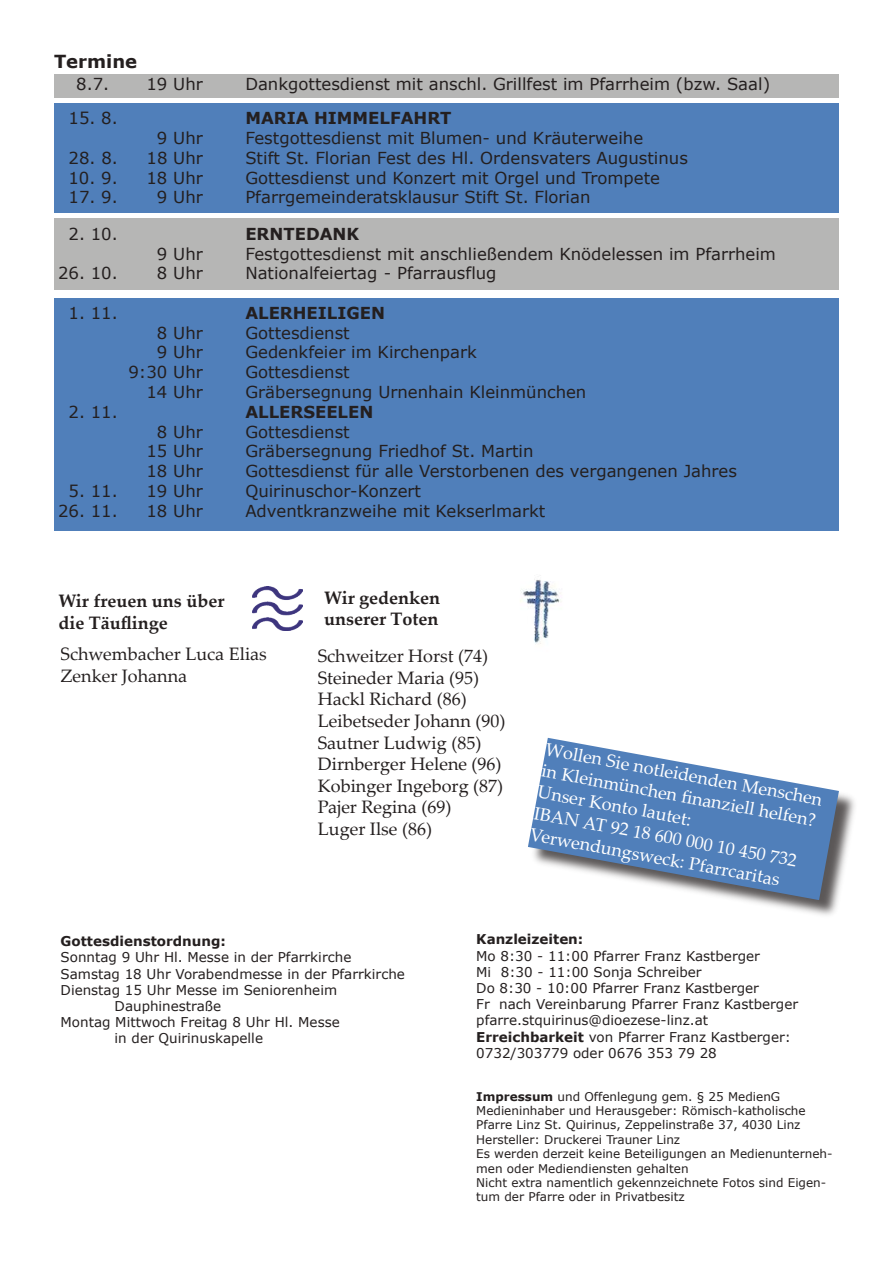
<style>
.page{position:relative;width:893px;height:1263px;background:#fff}
.page>*{position:absolute;margin:0;border:0;box-sizing:border-box;transform-origin:0 0}
.t1{font:18px/21.6px "Palatino Linotype";color:#241f1f}
.t2{font:18px/21.6px "Palatino Linotype";color:#fff}
.t3{font:700 18px/21.6px "Palatino Linotype";color:#241f1f}
.t4{font:700 18px "Verdana";color:#241f1f}
.t5{font:16.5px "Verdana";color:#241f1f}
.t6{font:700 16.5px "Verdana";color:#241f1f}
.t7{font:13.5px/16.2px "Verdana";color:#241f1f}
.t8{font:700 13.5px "Verdana";color:#241f1f}
.t9{font:12px/14.4px "Verdana";color:#241f1f}
.s1{font-weight:700}
</style>
<div class="page">
<div style="left:54px;top:219px;width:785px;height:71px;background:#b6b6b5"></div>
<div style="left:54px;top:74px;width:785px;height:24px;background:#b6b6b5"></div>
<div style="left:54px;top:103px;width:785px;height:110px;background:#507fba"></div>
<div style="left:54px;top:298px;width:785px;height:232px;background:#507fba"></div>
<img style="left:520px;top:579px;width:41px;height:65px">
<img style="left:252px;top:587px;width:50px;height:43px">
<div style="left:529px;top:739px;width:329px;height:181px;background:#241f1f;opacity:.75"></div>
<svg style="left:528px;top:738px;width:311px;height:162px;fill:#507fba"></svg>
<p class="t4" style="left:54px;top:48px;width:85px">Termine</p>
<p class="t5" style="left:76px;top:73px;width:34px">8.7.</p>
<p class="t5" style="left:146px;top:73px;width:58px">19 Uhr</p>
<p class="t5" style="left:245px;top:73px;width:526px">Dankgottesdienst mit anschl. Grillfest im Pfarrheim (bzw. Saal)</p>
<p class="t5" style="left:69px;top:107px;width:51px">15. 8.</p>
<p class="t6" style="left:245px;top:107px;width:208px">MARIA HIMMELFAHRT</p>
<p class="t5" style="left:157px;top:127px;width:47px">9 Uhr</p>
<p class="t5" style="left:245px;top:127px;width:399px">Festgottesdienst mit Blumen- und Kräuterweihe</p>
<p class="t5" style="left:69px;top:146px;width:51px">28. 8.</p>
<p class="t5" style="left:147px;top:146px;width:58px">18 Uhr</p>
<p class="t5" style="left:245px;top:146px;width:444px">Stift St. Florian Fest des Hl. Ordensvaters Augustinus</p>
<p class="t5" style="left:68px;top:166px;width:51px">10. 9.</p>
<p class="t5" style="left:146px;top:166px;width:58px">18 Uhr</p>
<p class="t5" style="left:245px;top:166px;width:416px">Gottesdienst und Konzert mit Orgel und Trompete</p>
<p class="t5" style="left:69px;top:186px;width:51px">17. 9.</p>
<p class="t5" style="left:157px;top:186px;width:47px">9 Uhr</p>
<p class="t5" style="left:245px;top:186px;width:347px">Pfarrgemeinderatsklausur Stift St. Florian</p>
<p class="t5" style="left:69px;top:222px;width:51px">2. 10.</p>
<p class="t6" style="left:245px;top:222px;width:115px">ERNTEDANK</p>
<p class="t5" style="left:157px;top:242px;width:47px">9 Uhr</p>
<p class="t5" style="left:245px;top:242px;width:532px">Festgottesdienst mit anschließendem Knödelessen im Pfarrheim</p>
<p class="t5" style="left:58px;top:262px;width:61px">26. 10.</p>
<p class="t5" style="left:157px;top:262px;width:47px">8 Uhr</p>
<p class="t5" style="left:245px;top:262px;width:253px">Nationalfeiertag - Pfarrausflug</p>
<p class="t5" style="left:69px;top:301px;width:51px">1. 11.</p>
<p class="t6" style="left:245px;top:301px;width:141px">ALERHEILIGEN</p>
<p class="t5" style="left:157px;top:321px;width:47px">8 Uhr</p>
<p class="t5" style="left:245px;top:321px;width:106px">Gottesdienst</p>
<p class="t5" style="left:157px;top:341px;width:47px">9 Uhr</p>
<p class="t5" style="left:245px;top:341px;width:233px">Gedenkfeier im Kirchenpark</p>
<p class="t5" style="left:128px;top:361px;width:76px">9:30 Uhr</p>
<p class="t5" style="left:245px;top:361px;width:106px">Gottesdienst</p>
<p class="t5" style="left:146px;top:381px;width:58px">14 Uhr</p>
<p class="t5" style="left:245px;top:381px;width:343px">Gräbersegnung Urnenhain Kleinmünchen</p>
<p class="t5" style="left:69px;top:400px;width:51px">2. 11.</p>
<p class="t6" style="left:245px;top:400px;width:130px">ALLERSEELEN</p>
<p class="t5" style="left:157px;top:420px;width:47px">8 Uhr</p>
<p class="t5" style="left:245px;top:420px;width:106px">Gottesdienst</p>
<p class="t5" style="left:146px;top:440px;width:58px">15 Uhr</p>
<p class="t5" style="left:245px;top:440px;width:290px">Gräbersegnung Friedhof St. Martin</p>
<p class="t5" style="left:146px;top:460px;width:58px">18 Uhr</p>
<p class="t5" style="left:245px;top:460px;width:493px">Gottesdienst für alle Verstorbenen des vergangenen Jahres</p>
<p class="t5" style="left:69px;top:480px;width:51px">5. 11.</p>
<p class="t5" style="left:146px;top:480px;width:58px">19 Uhr</p>
<p class="t5" style="left:245px;top:480px;width:177px">Quirinuschor-Konzert</p>
<p class="t5" style="left:58px;top:499px;width:61px">26. 11.</p>
<p class="t5" style="left:146px;top:499px;width:58px">18 Uhr</p>
<p class="t5" style="left:245px;top:499px;width:302px">Adventkranzweihe mit Kekserlmarkt</p>
<p class="t3" style="left:58px;top:590px;width:168px">Wir freuen uns über die Täuflinge</p>
<p class="t3" style="left:324px;top:586px;width:118px">Wir gedenken unserer Toten</p>
<p class="t1" style="left:61px;top:642px;width:208px">Schwembacher Luca Elias<br>Zenker Johanna</p>
<p class="t1" style="left:318px;top:645px;width:189px">Schweitzer Horst (74)<br>Steineder Maria (95)<br>Hackl Richard (86)<br>Leibetseder Johann (90)<br>Sautner Ludwig (85)<br>Dirnberger Helene (96)<br>Kobinger Ingeborg (87)<br>Pajer Regina (69)<br>Luger Ilse (86)</p>
<p class="t2" style="left:547px;top:738px;width:283px;rotate:10deg">Wollen Sie notleidenden Menschen in Kleinmünchen fi nanziell helfen?<br>Unser Konto lautet:<br>IBAN AT 92 18 600 000 10 450 732<br>Verwendungsweck: Pfarrcaritas</p>
<p class="t8" style="left:61px;top:932px;width:167px">Gottesdienstordnung:</p>
<p class="t7" style="left:61px;top:949px;width:292px">Sonntag 9 Uhr Hl. Messe in der Pfarrkirche</p>
<p class="t7" style="left:61px;top:965px;width:346px">Samstag 18 Uhr Vorabendmesse in der Pfarrkirche</p>
<p class="t7" style="left:61px;top:982px;width:278px">Dienstag 15 Uhr Messe im Seniorenheim</p>
<p class="t7" style="left:115px;top:998px;width:108px">Dauphinestraße</p>
<p class="t7" style="left:61px;top:1014px;width:281px">Montag Mittwoch Freitag 8 Uhr Hl. Messe</p>
<p class="t7" style="left:115px;top:1030px;width:150px">in der Quirinuskapelle</p>
<p class="t8" style="left:476px;top:930px;width:109px">Kanzleizeiten:</p>
<p class="t7" style="left:476px;top:947px;width:323px">Mo 8:30 - 11:00 Pfarrer Franz Kastberger<br>Mi 8:30 - 11:00 Sonja Schreiber<br>Do 8:30 - 10:00 Pfarrer Franz Kastberger<br>Fr nach Vereinbarung Pfarrer Franz Kastberger pfarre.stquirinus@dioezese-linz.at <span class="s1">Erreichbarkeit</span> von Pfarrer Franz Kastberger:<br>0732/303779 oder 0676 353 79 28</p>
<p class="t9" style="left:476px;top:1089px;width:358px"><span class="s1">Impressum</span> und Offenlegung gem. § 25 MedienG Medieninhaber und Herausgeber: Römisch-katholische Pfarre Linz St. Quirinus, Zeppelinstraße 37, 4030 Linz Hersteller: Druckerei Trauner Linz<br>Es werden derzeit keine Beteiligungen an Medienunterneh&shy;men oder Mediendiensten gehalten<br>Nicht extra namentlich gekennzeichnete Fotos sind Eigen&shy;tum der Pfarre oder in Privatbesitz</p>
</div>
